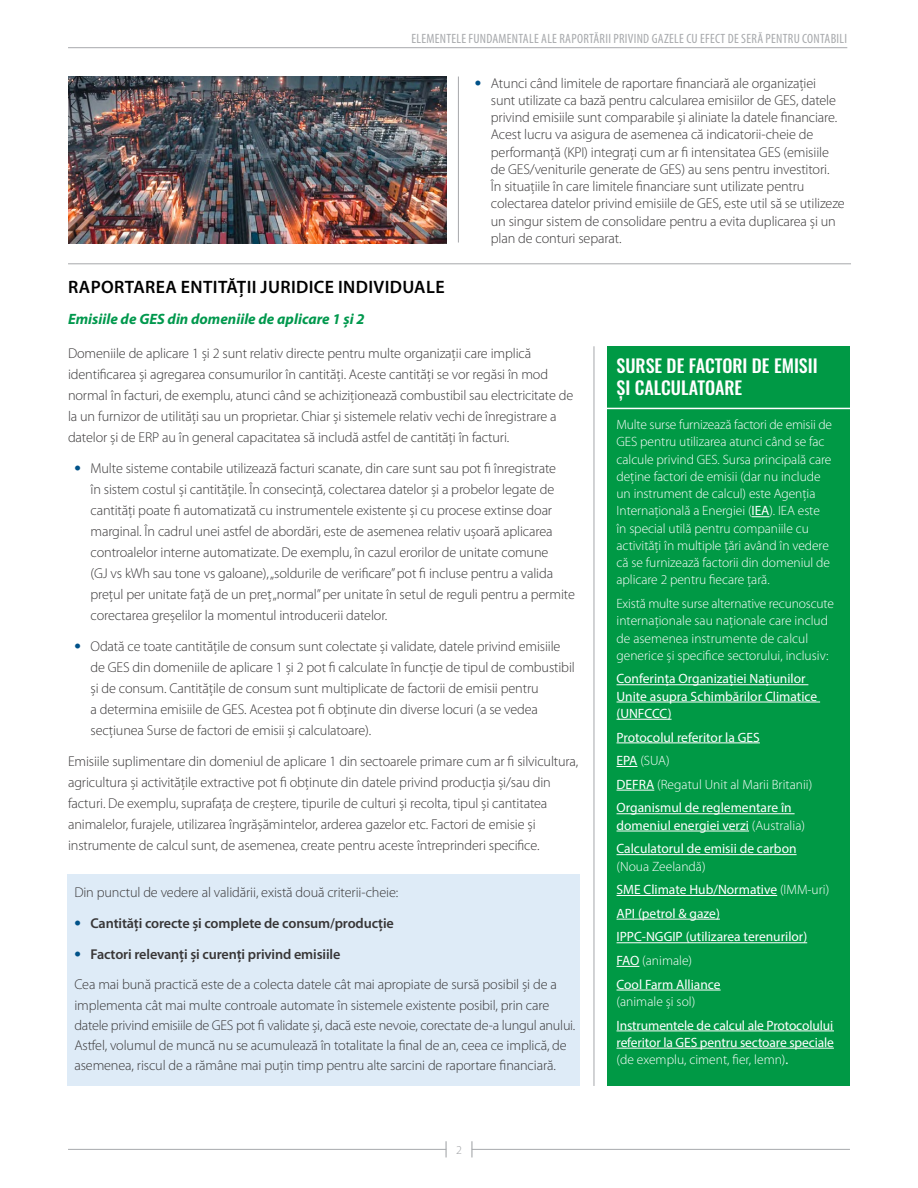
<style>
.page{position:relative;width:918px;height:1188px;background:#fff}
.page>*{position:absolute;margin:0;border:0;box-sizing:border-box;transform-origin:0 0}
.t1{font:600 18px "Myriad Pro";letter-spacing:.02em;color:#000}
.t2{font:500 18px/21.6px "Oswald";color:#fff}
.t3{font:italic 700 15px "Myriad Pro";color:#00984d}
.t4{font:300 14.25px/21px "Myriad Pro";letter-spacing:-.01em;color:#383637}
.t5{font:600 14.25px "Myriad Pro";letter-spacing:-.01em;color:#383637}
.t6{font:300 13.5px/17.2px "Myriad Pro";letter-spacing:-.005em;color:#fff}
.t7{font:13.5px/23.7px "Myriad Pro";color:#fff}
.t8{font:condensed 13.5px "Myriad Pro";letter-spacing:.02em;color:#a7a9ac}
.t9{font:300 12px "Myriad Pro";color:#9d9fa2}
.s1{font-family:"Frutiger LT Std";color:#005289}
.s2{font-family:"Frutiger LT Std";font-weight:300;color:#005289}
.s3{font-weight:600}
.s4{font-weight:400}
.s5{font-weight:300}
</style>
<div class="page">
<hr style="left:68px;top:1149px;width:782px;height:1px;background:#a7a9ac">
<div style="left:446px;top:1148px;width:26px;height:5px;background:#fff;border-radius:3px"></div>
<hr style="left:68px;top:47px;width:779px;height:1px;background:#a7a9ac">
<svg style="left:471px;top:1141px;width:1px;height:16px"></svg>
<svg style="left:446px;top:1141px;width:1px;height:16px"></svg>
<div style="left:67px;top:874px;width:513px;height:212px;background:#deebf7"></div>
<div style="left:607px;top:346px;width:243px;height:740px;background:#009945"></div>
<img style="left:68px;top:77px;width:378px;height:167px">
<hr style="left:68px;top:263px;width:783px;height:1px;background:#a6a8ab">
<hr style="left:594px;top:346px;width:1px;height:740px;background:#a6a8ab">
<svg style="left:752px;top:516px;width:17px;height:1px"></svg>
<hr style="left:617px;top:684px;width:191px;height:1px;background:#fff">
<hr style="left:617px;top:702px;width:203px;height:1px;background:#fff">
<hr style="left:617px;top:719px;width:55px;height:1px;background:#fff">
<hr style="left:617px;top:743px;width:143px;height:1px;background:#fff">
<svg style="left:617px;top:766px;width:20px;height:1px"></svg>
<hr style="left:617px;top:790px;width:37px;height:1px;background:#fff">
<hr style="left:617px;top:813px;width:178px;height:1px;background:#fff">
<hr style="left:617px;top:831px;width:132px;height:1px;background:#fff">
<hr style="left:617px;top:854px;width:180px;height:1px;background:#fff">
<hr style="left:617px;top:895px;width:160px;height:1px;background:#fff">
<hr style="left:617px;top:919px;width:103px;height:1px;background:#fff">
<hr style="left:617px;top:942px;width:190px;height:1px;background:#fff">
<svg style="left:617px;top:966px;width:22px;height:1px"></svg>
<hr style="left:617px;top:990px;width:104px;height:1px;background:#fff">
<hr style="left:617px;top:1031px;width:217px;height:1px;background:#fff">
<hr style="left:617px;top:1048px;width:217px;height:1px;background:#fff">
<hr style="left:600px;top:408px;width:257px;height:1px;background:#fff">
<hr style="left:458px;top:77px;width:1px;height:166px;background:#a6a8ab">
<p class="t8" style="left:411px;top:30px;width:437px">ELEMENTELE FUNDAMENTALE ALE RAPORTĂRII PRIVIND GAZELE CU EFECT DE SERĂ PENTRU CONTABILI</p>
<p class="t4" style="left:491px;top:74px;width:355px;line-height:17.2px;text-indent:-17px"><span class="s1">•</span> Atunci când limitele de raportare financiară ale organizației<br>sunt utilizate ca bază pentru calcularea emisiilor de GES, datele privind emisiile sunt comparabile și aliniate la datele financiare.<br>Acest lucru va asigura de asemenea că indicatorii-cheie de performanță (KPI) integrați cum ar fi intensitatea GES (emisiile de GES/veniturile generate de GES) au sens pentru investitori.<br>În situațiile în care limitele financiare sunt utilizate pentru colectarea datelor privind emisiile de GES, este util să se utilizeze un singur sistem de consolidare pentru a evita duplicarea și un plan de conturi separat.</p>
<p class="t1" style="left:68px;top:276px;width:378px">RAPORTAREA ENTITĂȚII JURIDICE INDIVIDUALE</p>
<p class="t3" style="left:68px;top:309px;width:298px">Emisiile de GES din domeniile de aplicare 1 și 2</p>
<p class="t4" style="left:68px;top:342px;width:507px">Domeniile de aplicare 1 și 2 sunt relativ directe pentru multe organizații care implică identificarea și agregarea consumurilor în cantități. Aceste cantități se vor regăsi în mod normal în facturi, de exemplu, atunci când se achiziționează combustibil sau electricitate de la un furnizor de utilități sau un proprietar. Chiar și sistemele relativ vechi de înregistrare a datelor și de ERP au în general capacitatea să includă astfel de cantități în facturi.</p>
<p class="t4" style="left:91px;top:457px;width:486px;text-indent:-17px"><span class="s1">•</span> Multe sisteme contabile utilizează facturi scanate, din care sunt sau pot fi înregistrate<br>în sistem costul și cantitățile. În consecință, colectarea datelor și a probelor legate de cantități poate fi automatizată cu instrumentele existente și cu procese extinse doar marginal. În cadrul unei astfel de abordări, este de asemenea relativ ușoară aplicarea controalelor interne automatizate. De exemplu, în cazul erorilor de unitate comune<br>(GJ vs kWh sau tone vs galoane), „soldurile de verificare” pot fi incluse pentru a valida prețul per unitate față de un preț „normal” per unitate în setul de reguli pentru a permite corectarea greșelilor la momentul introducerii datelor.</p>
<p class="t4" style="left:91px;top:635px;width:486px;text-indent:-17px"><span class="s1">•</span> Odată ce toate cantitățile de consum sunt colectate și validate, datele privind emisiile de GES din domeniile de aplicare 1 și 2 pot fi calculate în funcție de tipul de combustibil și de consum. Cantitățile de consum sunt multiplicate de factorii de emisii pentru<br>a determina emisiile de GES. Acestea pot fi obținute din diverse locuri (a se vedea secțiunea Surse de factori de emisii și calculatoare).</p>
<p class="t4" style="left:68px;top:751px;width:512px">Emisiile suplimentare din domeniul de aplicare 1 din sectoarele primare cum ar fi silvicultura, agricultura și activitățile extractive pot fi obținute din datele privind producția și/sau din facturi. De exemplu, suprafața de creștere, tipurile de culturi și recolta, tipul și cantitatea animalelor, furajele, utilizarea îngrășămintelor, arderea gazelor etc. Factori de emisie și instrumente de calcul sunt, de asemenea, create pentru aceste întreprinderi specifice.</p>
<p class="t4" style="left:74px;top:882px;width:325px">Din punctul de vedere al validării, există două criterii-cheie:</p>
<p class="t5" style="left:74px;top:914px;width:321px"><span class="s2">•</span> Cantități corecte și complete de consum/producție</p>
<p class="t4" style="left:74px;top:939px;width:484px;line-height:30.3px"><span class="s1">•</span> <span class="s3">Factori relevanți și curenți privind emisiile<br></span>Cea mai bună practică este de a colecta datele cât mai apropiate de sursă posibil și de a</p>
<p class="t4" style="left:74px;top:995px;width:503px;line-height:20.2px">implementa cât mai multe controale automate în sistemele existente posibil, prin care datele privind emisiile de GES pot fi validate și, dacă este nevoie, corectate de-a lungul anului.<br>Astfel, volumul de muncă nu se acumulează în totalitate la final de an, ceea ce implică, de asemenea, riscul de a rămâne mai puțin timp pentru alte sarcini de raportare financiară.</p>
<p class="t2" style="left:617px;top:356px;width:203px">SURSE DE FACTORI DE EMISII<br>ȘI CALCULATOARE</p>
<p class="t6" style="left:617px;top:416px;width:217px">Multe surse furnizează factori de emisii de GES pentru utilizarea atunci când se fac calcule privind GES. Sursa principală care deține factori de emisii (dar nu include un instrument de calcul) este Agenția Internațională a Energiei (<span class="s4">IEA</span>). IEA este în special utilă pentru companiile cu activități în multiple țări având în vedere că se furnizează factorii din domeniul de aplicare 2 pentru fiecare țară.</p>
<p class="t6" style="left:617px;top:595px;width:219px">Există multe surse alternative recunoscute internaționale sau naționale care includ de asemenea instrumente de calcul generice și specifice sectorului, inclusiv:</p>
<p class="t7" style="left:617px;top:670px;width:202px;line-height:17.2px">Conferința Organizației Națiunilor<br>Unite asupra Schimbărilor Climatice (UNFCCC)</p>
<p class="t7" style="left:617px;top:725px;width:197px">Protocolul referitor la GES<br>EPA <span class="s5">(SUA)<br></span>DEFRA <span class="s5">(Regatul Unit al Marii Britanii)<br></span>Organismul de reglementare în</p>
<p class="t7" style="left:617px;top:813px;width:190px">domeniul energiei verzi <span class="s5">(Australia)<br></span>Calculatorul de emisii de carbon</p>
<p class="t7" style="left:617px;top:854px;width:214px"><span class="s5">(Noua Zeelandă)<br></span>SME Climate Hub/Normative <span class="s5">(IMM-uri)<br></span>API (petrol &amp; gaze)<br>IPPC-NGGIP (utilizarea terenurilor)<br>FAO <span class="s5">(animale)<br></span>Cool Farm Alliance</p>
<p class="t6" style="left:617px;top:993px;width:80px">(animale și sol)</p>
<p class="t7" style="left:617px;top:1016px;width:219px;line-height:17.2px;text-align:justify">Instrumentele de calcul ale Protocolului referitor la GES pentru sectoare speciale <span class="s5">(de exemplu, ciment, fier, lemn)</span>.</p>
<p class="t9" style="left:456px;top:1143px;width:7px">2</p>
</div>
